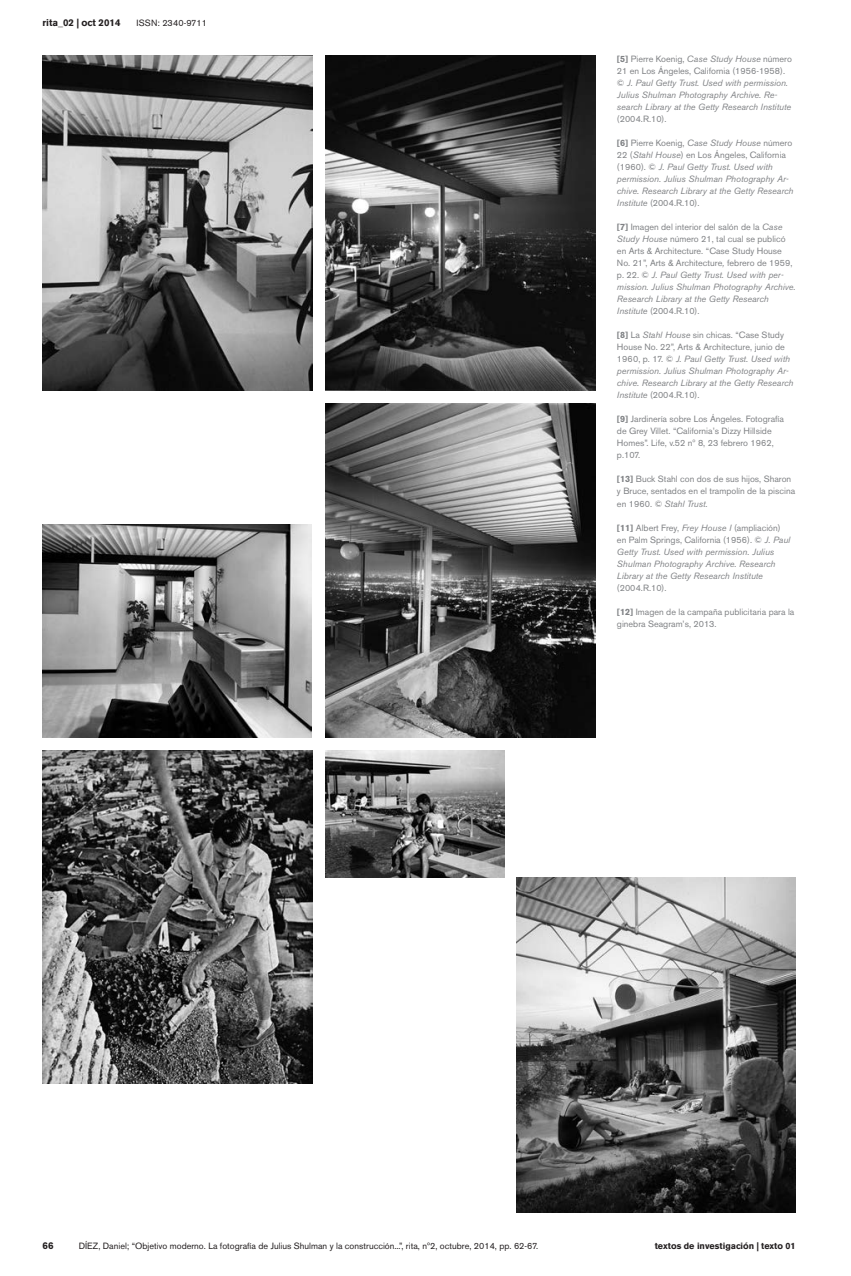
<style>
.page{position:relative;width:851px;height:1276px;background:#fff}
.page>*{position:absolute;margin:0;border:0;box-sizing:border-box;transform-origin:0 0}
.t1{font:700 9.75px "Akzidenz Grotesk BE";color:#231f20}
.t2{font:italic 9px/12px "Akzidenz Grotesk BE";color:#808285}
.t3{font:9px/12px "Akzidenz Grotesk BE";color:#808285}
.t4{font:9px "Akzidenz Grotesk BE";color:#231f20}
.t5{font:700 9px "Akzidenz Grotesk BE";color:#231f20}
.t6{font:9px "Akzidenz Grotesk BE";letter-spacing:.02em;color:#231f20}
.s1{font-weight:700;font-style:normal}
.s2{font-style:normal}
.s3{font-weight:700}
.s4{font-style:italic}
</style>
<div class="page">
<img style="left:43px;top:524px;width:268px;height:213px">
<img style="left:325px;top:404px;width:270px;height:333px">
<img style="left:43px;top:750px;width:269px;height:334px">
<img style="left:325px;top:750px;width:179px;height:127px">
<img style="left:43px;top:55px;width:269px;height:336px">
<img style="left:325px;top:55px;width:270px;height:336px">
<img style="left:517px;top:877px;width:278px;height:335px">
<p class="t1" style="left:43px;top:17px;width:79px">rita_02 | oct 2014</p>
<p class="t6" style="left:136px;top:17px;width:72px">ISSN: 2340-9711</p>
<p class="t2" style="left:617px;top:53px;width:176px"><span class="s1">[5]</span> <span class="s2">Pierre Koenig,</span> Case Study House <span class="s2">número 21 en Los Ángeles, California (1956-1958). ©</span> J. Paul Getty Trust. Used with permission.<br>Julius Shulman Photography Archive. Re&shy;search Library at the Getty Research Institute</p>
<p class="t3" style="left:617px;top:113px;width:51px">(2004.R.10).</p>
<p class="t2" style="left:617px;top:137px;width:178px"><span class="s1">[6]</span> <span class="s2">Pierre Koenig,</span> Case Study House <span class="s2">número 22 (</span>Stahl House<span class="s2">) en Los Ángeles, California (1960). ©</span> J. Paul Getty Trust. Used with permission. Julius Shulman Photography Ar&shy;chive. Research Library at the Getty Research Institute <span class="s2">(2004.R.10).</span></p>
<p class="t3" style="left:617px;top:221px;width:180px"><span class="s3">[7]</span> Imagen del interior del salón de la <span class="s4">Case Study House</span> número 21, tal cual se publicó en Arts &amp; Architecture. “Case Study House No. 21”, Arts &amp; Architecture<span class="s4">,</span> febrero de 1959, p. 22. © <span class="s4">J. Paul Getty Trust. Used with per&shy;mission. Julius Shulman Photography Archive.<br>Research Library at the Getty Research Institute</span> (2004.R.10).</p>
<p class="t2" style="left:617px;top:329px;width:178px"><span class="s1">[8]</span> <span class="s2">La</span> Stahl House <span class="s2">sin chicas. “Case Study House No. 22”, Arts &amp; Architecture, junio de 1960, p. 17. ©</span> J. Paul Getty Trust. Used with permission. Julius Shulman Photography Ar&shy;chive. Research Library at the Getty Research Institute <span class="s2">(2004.R.10).</span></p>
<p class="t3" style="left:617px;top:413px;width:168px"><span class="s3">[9]</span> Jardinería sobre Los Ángeles. Fotografía de Grey Villet. “California’s Dizzy Hillside Homes”. Life, v.52 nº 8, 23 febrero 1962, p.107.</p>
<p class="t3" style="left:617px;top:473px;width:180px"><span class="s3">[13]</span> Buck Stahl con dos de sus hijos, Sharon y Bruce, sentados en el trampolín de la piscina en 1960. © <span class="s4">Stahl Trust</span>.</p>
<p class="t2" style="left:617px;top:521px;width:175px"><span class="s1">[11]</span> <span class="s2">Albert Frey,</span> Frey House I <span class="s2">(ampliación) en Palm Springs, California (1956). ©</span> J. Paul Getty Trust. Used with permission. Julius Shulman Photography Archive. Research Library at the Getty Research Institute</p>
<p class="t3" style="left:617px;top:581px;width:51px">(2004.R.10).</p>
<p class="t3" style="left:617px;top:605px;width:179px"><span class="s3">[12]</span> Imagen de la campaña publicitaria para la ginebra Seagram’s, 2013.</p>
<p class="t1" style="left:43px;top:1240px;width:13px">66</p>
<p class="t4" style="left:79px;top:1240px;width:461px">DÍEZ, Daniel; “Objetivo moderno. La fotografía de Julius Shulman y la construcción...”, rita, nº2, octubre, 2014, pp. 62-67.</p>
<p class="t5" style="left:654px;top:1240px;width:142px">textos de investigación | texto 01</p>
</div>
